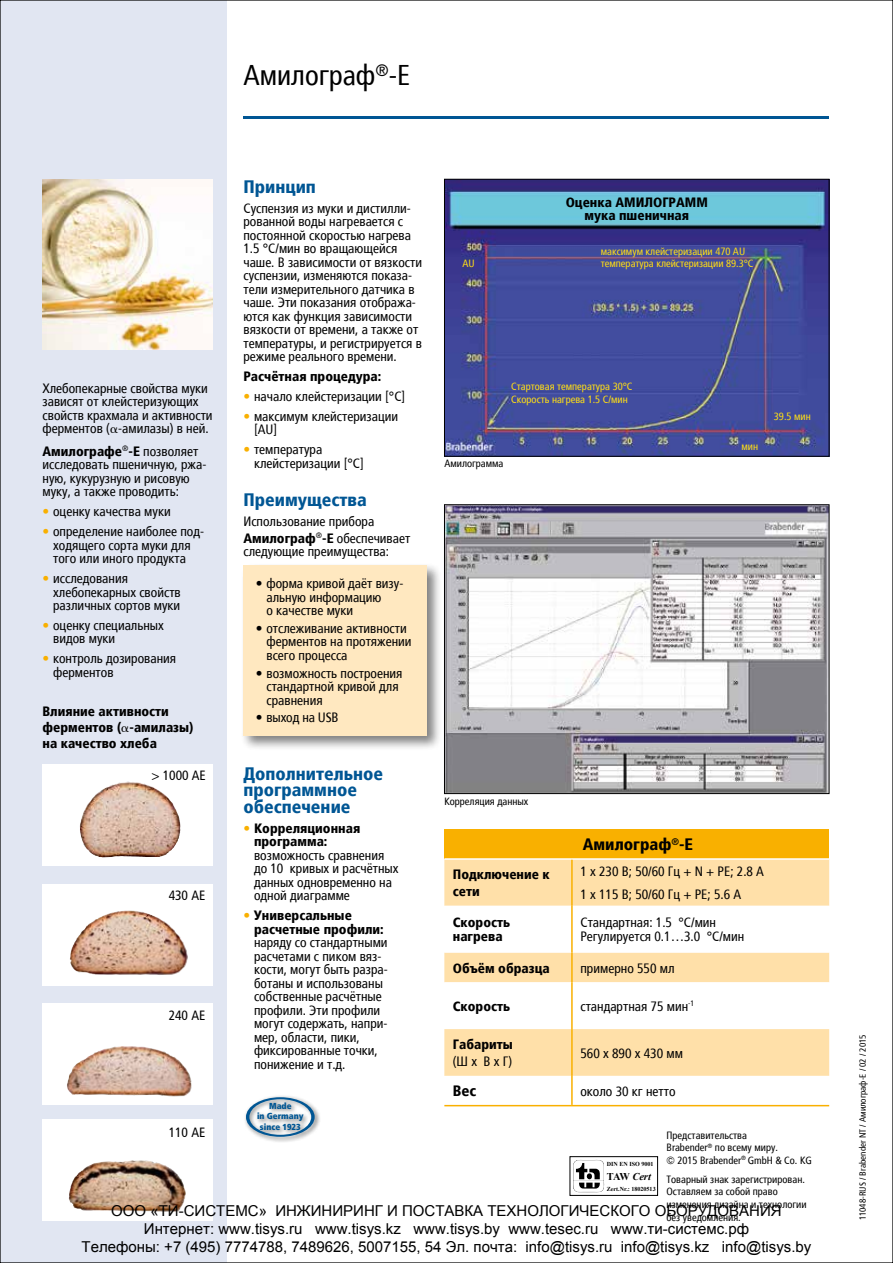
<style>
.page{position:relative;width:893px;height:1263px;background:#fff}
.page>*{position:absolute;margin:0;border:0;box-sizing:border-box;transform-origin:0 0}
.t1{font:condensed 28.5px "Frutiger LTCYR";color:#000}
.t2{font:900 condensed 18px/16.5px "Frutiger LTCYR";color:#005694}
.t3{font:900 condensed 16.5px "Frutiger LTCYR";color:#000}
.t4{font:15px/18px "Arial";color:#000;text-align:center}
.t5{font:900 condensed 15px "Frutiger LTCYR";color:#000}
.t6{font:condensed 13.5px/13.5px "Frutiger LTCYR";color:#000}
.t7{font:900 condensed 13.5px/13.5px "Frutiger LTCYR";color:#000}
.t8{font:condensed 13.5px "Frutiger LT Std";color:#000}
.t9{font:condensed 10.5px/12.6px "Frutiger LTCYR";color:#000}
.t10{font:condensed 10.5px/12.6px "Frutiger LTCYR";color:#ffde14}
.t11{font:italic 700 10.35px "Times New Roman";color:#000}
.t12{font:condensed 9px "Frutiger LTCYR";color:#000}
.t13{font:900 condensed 8.7px/10.5px "Frutiger LT Std";color:#005694;text-align:center}
.t14{font:700 6px "Times New Roman";color:#000}
.s1{font-weight:900}
.s2{color:#f9b000}
.s3{font-family:"Frutiger LT Std"}
.s4{font-style:normal}
</style>
<div class="page">
<div style="left:0;top:0;width:226px;height:1263px;background:#e1e6f2"></div>
<hr style="left:243px;top:117px;width:586px;height:2px;background:#005694">
<div style="left:444px;top:829px;width:385px;height:30px;background:#f9b000"></div>
<div style="left:444px;top:860px;width:385px;height:46px;background:#ffe0a9"></div>
<div style="left:444px;top:952px;width:385px;height:31px;background:#ffe0a9"></div>
<svg style="left:444px;top:1029px;width:385px;height:76px"></svg>
<hr style="left:444px;top:858px;width:128px;height:2px;background:#fff">
<hr style="left:572px;top:858px;width:257px;height:2px;background:#fff">
<hr style="left:571px;top:860px;width:2px;height:46px;background:#f9b000">
<hr style="left:571px;top:906px;width:2px;height:46px;background:#f9b000">
<hr style="left:571px;top:952px;width:2px;height:30px;background:#f9b000">
<hr style="left:571px;top:982px;width:2px;height:47px;background:#f9b000">
<hr style="left:571px;top:1029px;width:2px;height:47px;background:#f9b000">
<hr style="left:444px;top:1105px;width:128px;height:1px;background:#f9b000">
<hr style="left:571px;top:1076px;width:2px;height:29px;background:#f9b000">
<hr style="left:572px;top:1105px;width:257px;height:1px;background:#f9b000">
<img style="left:446px;top:507px;width:381px;height:285px">
<div style="left:444px;top:505px;width:385px;height:289px;border:1px solid #000"></div>
<img style="left:446px;top:181px;width:381px;height:273px">
<div style="left:444px;top:179px;width:385px;height:277px;border:1px solid #000"></div>
<div style="left:240px;top:562px;width:202px;height:189px;background:#000;opacity:.5"></div>
<div style="left:243px;top:565px;width:184px;height:170px;background:#ffe8c0"></div>
<img style="left:43px;top:179px;width:170px;height:170px">
<div style="left:43px;top:884px;width:170px;height:101px;background:#fff"></div>
<img style="left:70px;top:910px;width:118px;height:65px">
<div style="left:43px;top:1003px;width:170px;height:102px;background:#fff"></div>
<img style="left:67px;top:1046px;width:125px;height:50px">
<div style="left:43px;top:1119px;width:170px;height:101px;background:#fff"></div>
<img style="left:69px;top:1160px;width:117px;height:52px">
<div style="left:43px;top:764px;width:170px;height:101px;background:#fff"></div>
<img style="left:80px;top:782px;width:100px;height:75px">
<div style="left:570px;top:1156px;width:88px;height:39px;border:1px solid #000"></div>
<svg style="left:573px;top:1159px;width:32px;height:33px"></svg>
<div style="left:243px;top:1095px;width:78px;height:48px;background:#000;opacity:.5"></div>
<svg style="left:246px;top:1097px;width:69px;height:40px"></svg>
<h1 class="t1" style="left:243px;top:60px;width:168px">Амилограф<sup>®</sup>-Е</h1>
<p class="t6" style="left:43px;top:382px;width:172px">Хлебопекарные свойства муки зависят от клейстеризующих свойств крахмала и активности ферментов ( -амилазы) в ней.</p>
<p class="t6" style="left:43px;top:445px;width:165px"><span class="s1">Амилографе</span><sup>®</sup><span class="s1">-Е</span> позволяет исследовать пшеничную, ржа&shy;ную, кукурузную и рисовую муку, а также проводить:</p>
<p class="t6" style="left:43px;top:505px;width:130px"><span class="s2">•</span> оценку качества муки</p>
<p class="t6" style="left:43px;top:525px;width:163px;text-align:center"><span class="s2">•</span> определение наиболее под&shy;ходящего сорта муки для того или иного продукта</p>
<p class="t6" style="left:53px;top:572px;width:129px;text-indent:-11px"><span class="s2">•</span> исследования хлебопекарных свойств различных сортов муки</p>
<p class="t6" style="left:53px;top:619px;width:112px;text-indent:-11px"><span class="s2">•</span> оценку специальных видов муки</p>
<p class="t6" style="left:53px;top:652px;width:125px;text-indent:-11px"><span class="s2">•</span> контроль дозирования ферментов</p>
<p class="t7" style="left:43px;top:704px;width:152px;line-height:15.8px">Влияние активности ферментов ( -амилазы) на качество хлеба</p>
<p class="t8" style="left:151px;top:768px;width:56px">&gt; 1000 AE</p>
<p class="t8" style="left:169px;top:888px;width:38px">430 AE</p>
<p class="t8" style="left:169px;top:1007px;width:38px">240 AE</p>
<h2 class="t2" style="left:243px;top:179px;width:74px">Принцип</h2>
<p class="t6" style="left:243px;top:202px;width:180px">Суспензия из муки и дистилли&shy;рованной воды нагревается с постоянной скоростью нагрева<br>1.5 °С/мин во вращающейся чаше. В зависимости от вязкости суспензии, изменяются показа&shy;тели измерительного датчика в чаше. Эти показания отобража&shy;ются как функция зависимости вязкости от времени, а также от температуры, и регистрируется в режиме реального времени.</p>
<p class="t7" style="left:243px;top:370px;width:139px">Расчётная процедура:</p>
<p class="t6" style="left:243px;top:390px;width:163px"><span class="s2">•</span> начало клейстеризации [°C]</p>
<p class="t6" style="left:254px;top:410px;width:146px;text-indent:-11px"><span class="s2">•</span> максимум клейстеризации [АU]</p>
<p class="t6" style="left:254px;top:443px;width:111px;text-indent:-11px"><span class="s2">•</span> температура клейстеризации [°C]</p>
<h2 class="t2" style="left:243px;top:492px;width:125px">Преимущества</h2>
<p class="t6" style="left:243px;top:514px;width:168px;line-height:16.2px">Использование прибора<br><span class="s1">Амилограф</span><sup>®</sup><span class="s1">-Е</span> обеспечивает</p>
<p class="t6" style="left:243px;top:545px;width:147px">следующие преимущества:</p>
<p class="t6" style="left:266px;top:577px;width:138px;text-indent:-11px">• форма кривой даёт визу&shy;альную информацию<br>о качестве муки</p>
<p class="t6" style="left:266px;top:622px;width:147px;text-indent:-11px">• отслеживание активности ферментов на протяжении всего процесса</p>
<p class="t6" style="left:266px;top:666px;width:137px;text-indent:-11px">• возможность построения стандартной кривой для сравнения</p>
<p class="t6" style="left:256px;top:711px;width:84px">• выход на USB</p>
<h2 class="t2" style="left:243px;top:766px;width:141px">Дополнительное программное обeспечение</h2>
<p class="t7" style="left:254px;top:821px;width:108px;text-indent:-11px"><span class="s2">•</span> Корреляционная программа:</p>
<p class="t6" style="left:254px;top:849px;width:146px">возможность сравнения до 10 кривых и расчётных данных одновременно на одной диаграмме</p>
<p class="t7" style="left:254px;top:909px;width:131px;text-indent:-11px"><span class="s2">•</span> Универсальные расчетные профили:</p>
<p class="t6" style="left:254px;top:936px;width:135px">наряду со стандартными расчетами с пиком вяз&shy;кости, могут быть разра&shy;ботаны и использованы собственные расчётные профили. Эти профили могут содержать, напри&shy;мер, области, пики, фиксированные точки, понижение и т.д.</p>
<p class="t10" style="left:462px;top:257px;width:14px">AU</p>
<p class="t7" style="left:566px;top:196px;width:144px;text-align:center">Оценка АМИЛОГРАММ мука пшеничная</p>
<p class="t10" style="left:601px;top:245px;width:154px">максимум клейстеризации 470 AU температура клейстеризации 89.3°C</p>
<p class="t10" style="left:511px;top:381px;width:123px">Стартовая температура 30°C<br>Скорость нагрева 1.5 С/мин</p>
<p class="t9" style="left:444px;top:458px;width:61px">Амилограмма</p>
<p class="t10" style="left:741px;top:441px;width:18px">мин</p>
<p class="t10" style="left:774px;top:411px;width:38px">39.5 мин</p>
<p class="t9" style="left:444px;top:795px;width:86px">Корреляция данных</p>
<p class="t3" style="left:583px;top:835px;width:112px">Амилограф<sup>®</sup>-Е</p>
<p class="t7" style="left:453px;top:867px;width:98px;line-height:16.2px">Подключение к сети</p>
<p class="t6" style="left:580px;top:861px;width:185px;line-height:22.5px"><span class="s3">1 x</span> 230 В; 50/60 Гц + N + PE; 2.8 A<br><span class="s3">1 x</span> 115 В; 50/60 Гц + PE; 5.6 A</p>
<p class="t7" style="left:453px;top:916px;width:59px">Скорость нагрева</p>
<p class="t6" style="left:580px;top:916px;width:165px">Стандартная: 1.5 °C/мин<br>Регулируется 0.1…3.0 °C/мин</p>
<p class="t7" style="left:453px;top:961px;width:98px">Объём образца</p>
<p class="t6" style="left:580px;top:961px;width:96px">примерно 550 мл</p>
<p class="t7" style="left:453px;top:1000px;width:59px">Скорость</p>
<p class="t6" style="left:580px;top:1000px;width:115px">стандартная 75 мин<sup>-1</sup></p>
<p class="t7" style="left:453px;top:1038px;width:61px">Габариты</p>
<p class="t6" style="left:453px;top:1055px;width:61px">(Ш x В x Г)</p>
<p class="t6" style="left:580px;top:1046px;width:104px">560 x 890 x 430 мм</p>
<p class="t5" style="left:453px;top:1083px;width:25px">Вес</p>
<p class="t6" style="left:580px;top:1085px;width:97px">около 30 кг нетто</p>
<p class="t13" style="left:257px;top:1100px;width:48px">Made<br>in Germany since 1923</p>
<p class="t8" style="left:169px;top:1124px;width:38px">110 AE</p>
<p class="t9" style="left:666px;top:1129px;width:147px">Представительства<br>Brabender<sup>®</sup> по всему миру.<br>© 2015 Brabender<sup>®</sup> GmbH &amp; Co. KG</p>
<p class="t9" style="left:666px;top:1173px;width:142px">Товарный знак зарегистрирован.<br>Оставляем за собой право изменения дизайна и технологии без уведомления.</p>
<p class="t14" style="left:607px;top:1159px;width:48px">DIN EN ISO 9001</p>
<p class="t11" style="left:607px;top:1170px;width:46px"><span class="s4">TAW</span> Cert</p>
<p class="t14" style="left:607px;top:1184px;width:50px">Zert.Nr.: 18020513</p>
<p class="t4" style="left:82px;top:1202px;width:731px">ООО «ТИ-СИСТЕМС» ИНЖИНИРИНГ И ПОСТАВКА ТЕХНОЛОГИЧЕСКОГО ОБОРУДОВАНИЯ<br>Интернет: www.tisys.ru www.tisys.kz www.tisys.by www.tesec.ru www.ти-системс.рф<br>Телефоны: +7 (495) 7774788, 7489626, 5007155, 54 Эл. почта: info@tisys.ru info@tisys.kz info@tisys.by</p>
<p class="t12" style="left:858px;top:1220px;width:188px;rotate:-90deg">11048-RUS / Brabender NT / Амилограф-Е / 02 / 2015</p>
</div>
